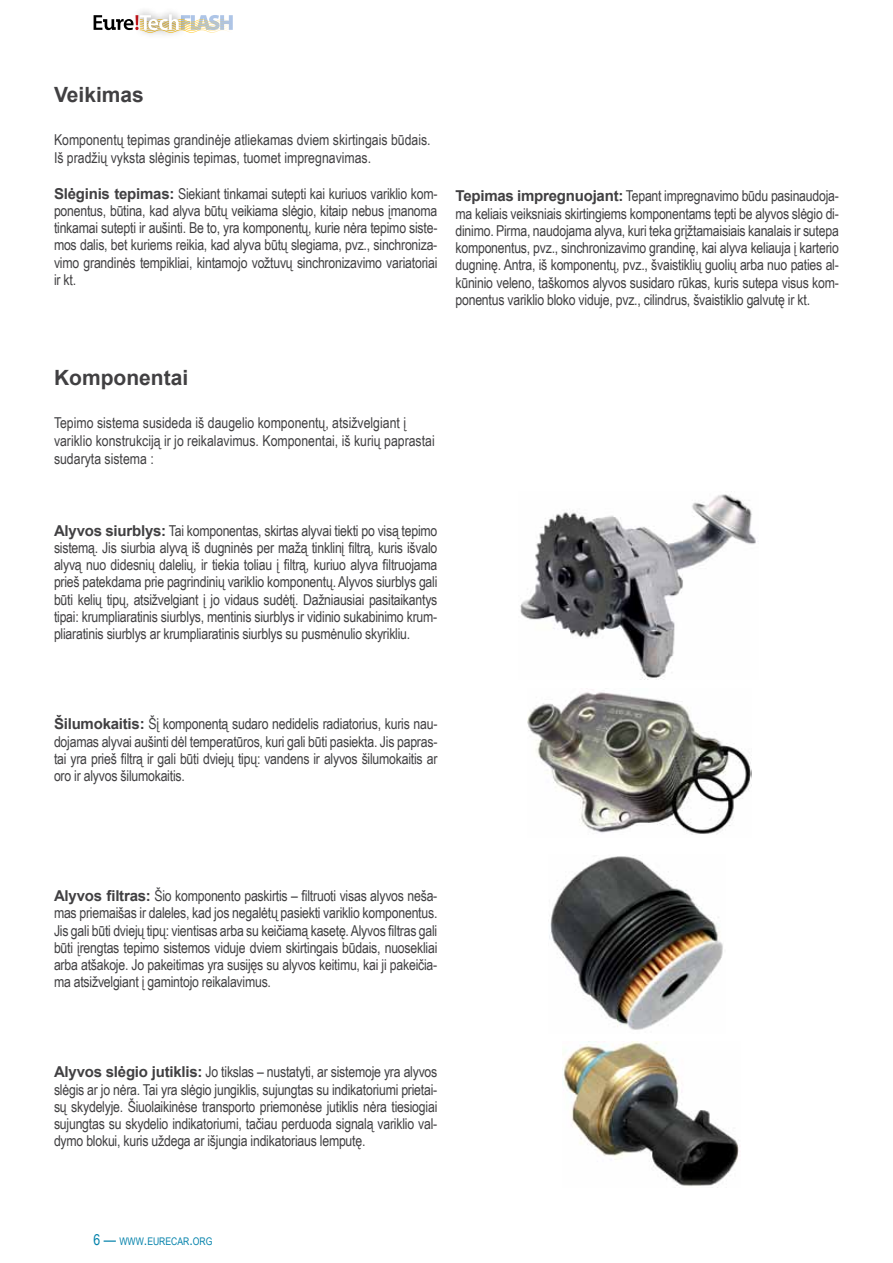
<style>
.page{position:relative;width:893px;height:1263px;background:#fff}
.page>*{position:absolute;margin:0;border:0;box-sizing:border-box;transform-origin:0 0}
.t1{font:700 21px "Arial";color:#414042}
.t2{font:15px/17.2px "Arial Narrow";letter-spacing:-.015em;color:#414042;text-align:justify}
.t3{font:10.5px "Arial Narrow";color:#0482ab}
.s1{font-family:"Arial";font-weight:700}
.s2{font-size:15px}
</style>
<div class="page">
<svg style="left:94px;top:14px;width:139px;height:19px"></svg>
<img style="left:520px;top:494px;width:236px;height:185px">
<img style="left:527px;top:689px;width:225px;height:146px">
<img style="left:549px;top:856px;width:174px;height:174px">
<img style="left:563px;top:1042px;width:176px;height:146px">
<h1 class="t1" style="left:54px;top:80px;width:91px">Veikimas</h1>
<p class="t2" style="left:54px;top:131px;width:378px;line-height:18px">Komponentų tepimas grandinėje atliekamas dviem skirtingais būdais.<br>Iš pradžių vyksta slėginis tepimas, tuomet impregnavimas.</p>
<p class="t2" style="left:54px;top:184px;width:385px"><span class="s1">Slėginis tepimas:</span> Siekiant tinkamai sutepti kai kuriuos variklio kom&shy;ponentus, būtina, kad alyva būtų veikiama slėgio, kitaip nebus įmanoma tinkamai sutepti ir aušinti. Be to, yra komponentų, kurie nėra tepimo siste&shy;mos dalis, bet kuriems reikia, kad alyva būtų slegiama, pvz., sinchroniza&shy;vimo grandinės tempikliai, kintamojo vožtuvų sinchronizavimo variatoriai ir kt.</p>
<p class="t2" style="left:455px;top:187px;width:385px"><span class="s1">Tepimas impregnuojant:</span> Tepant impregnavimo būdu pasinaudoja&shy;ma keliais veiksniais skirtingiems komponentams tepti be alyvos slėgio di&shy;dinimo. Pirma, naudojama alyva, kuri teka grįžtamaisiais kanalais ir sutepa komponentus, pvz., sinchronizavimo grandinę, kai alyva keliauja į karterio dugninę. Antra, iš komponentų, pvz., švaistiklių guolių arba nuo paties al&shy;kūninio veleno, taškomos alyvos susidaro rūkas, kuris sutepa visus kom&shy;ponentus variklio bloko viduje, pvz., cilindrus, švaistiklio galvutę ir kt.</p>
<h1 class="t1" style="left:54px;top:363px;width:136px">Komponentai</h1>
<p class="t2" style="left:54px;top:414px;width:382px;line-height:18px;text-align:left">Tepimo sistema susideda iš daugelio komponentų, atsižvelgiant į variklio konstrukciją ir jo reikalavimus. Komponentai, iš kurių paprastai sudaryta sistema :</p>
<p class="t2" style="left:54px;top:521px;width:385px"><span class="s1">Alyvos siurblys:</span> Tai komponentas, skirtas alyvai tiekti po visą tepimo sistemą. Jis siurbia alyvą iš dugninės per mažą tinklinį filtrą, kuris išvalo alyvą nuo didesnių dalelių, ir tiekia toliau į filtrą, kuriuo alyva filtruojama prieš patekdama prie pagrindinių variklio komponentų. Alyvos siurblys gali būti kelių tipų, atsižvelgiant į jo vidaus sudėtį. Dažniausiai pasitaikantys tipai: krumpliaratinis siurblys, mentinis siurblys ir vidinio sukabinimo krum&shy;pliaratinis siurblys ar krumpliaratinis siurblys su pusmėnulio skyrikliu.</p>
<p class="t2" style="left:54px;top:715px;width:385px"><span class="s1">Šilumokaitis:</span> Šį komponentą sudaro nedidelis radiatorius, kuris nau&shy;dojamas alyvai aušinti dėl temperatūros, kuri gali būti pasiekta. Jis papras&shy;tai yra prieš filtrą ir gali būti dviejų tipų: vandens ir alyvos šilumokaitis ar oro ir alyvos šilumokaitis.</p>
<p class="t2" style="left:54px;top:886px;width:385px"><span class="s1">Alyvos filtras:</span> Šio komponento paskirtis – filtruoti visas alyvos neša&shy;mas priemaišas ir daleles, kad jos negalėtų pasiekti variklio komponentus.<br>Jis gali būti dviejų tipų: vientisas arba su keičiamą kasetę. Alyvos filtras gali būti įrengtas tepimo sistemos viduje dviem skirtingais būdais, nuosekliai arba atšakoje. Jo pakeitimas yra susijęs su alyvos keitimu, kai ji pakeičia&shy;ma atsižvelgiant į gamintojo reikalavimus.</p>
<p class="t2" style="left:54px;top:1063px;width:385px"><span class="s1">Alyvos slėgio jutiklis:</span> Jo tikslas – nustatyti, ar sistemoje yra alyvos slėgis ar jo nėra. Tai yra slėgio jungiklis, sujungtas su indikatoriumi prietai&shy;sų skydelyje. Šiuolaikinėse transporto priemonėse jutiklis nėra tiesiogiai sujungtas su skydelio indikatoriumi, tačiau perduoda signalą variklio val&shy;dymo blokui, kuris uždega ar išjungia indikatoriaus lemputę.</p>
<p class="t3" style="left:94px;top:1233px;width:120px"><span class="s2">6 —</span> WWW<span class="s2">.</span>EURECAR<span class="s2">.</span>ORG</p>
</div>
